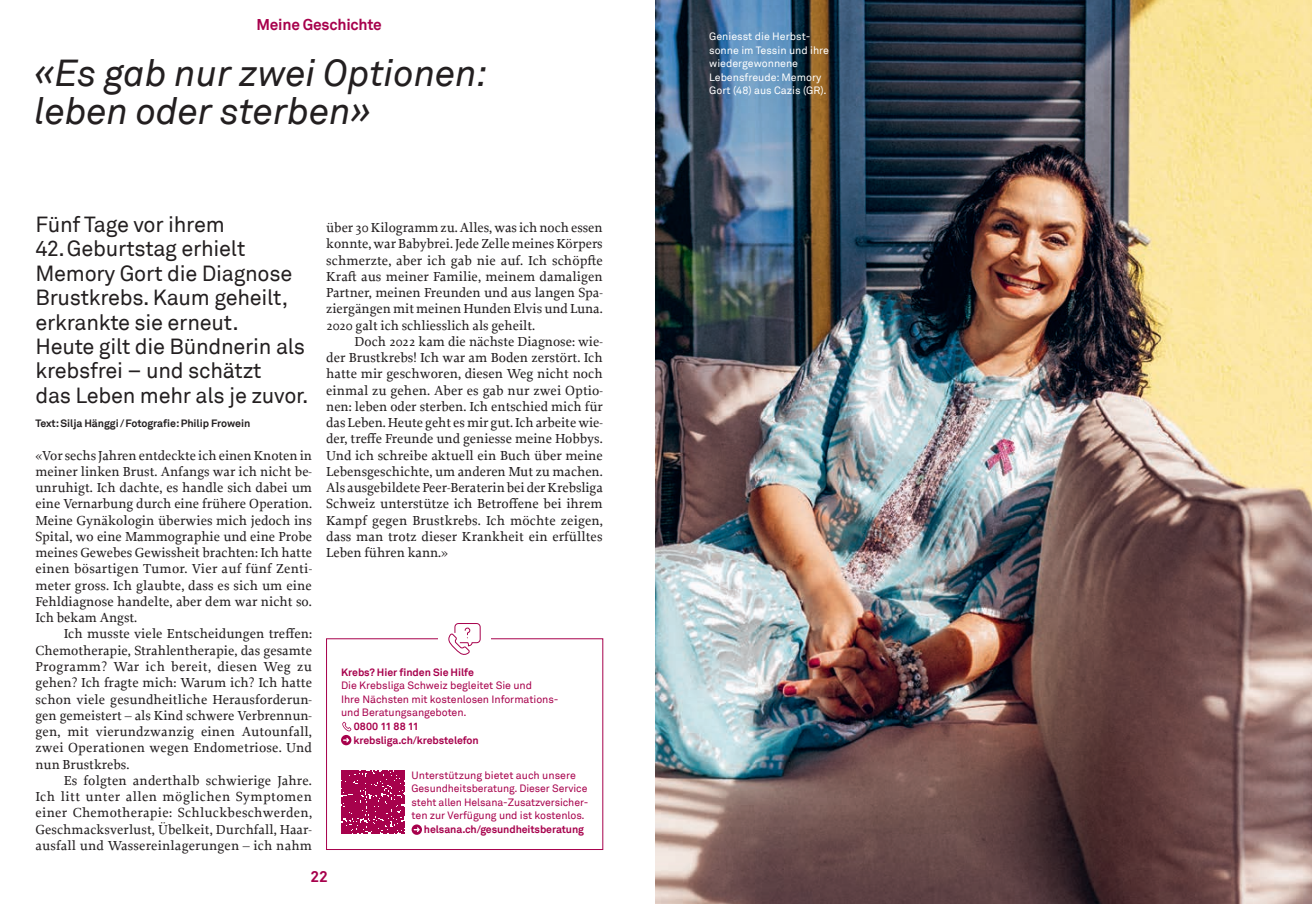
<style>
.page{position:relative;width:1312px;height:904px;background:#fff}
.page>*{position:absolute;margin:0;border:0;box-sizing:border-box;transform-origin:0 0}
.Zitat_30pt{font:italic 37.5px/38.8px "Akkurat Helsana";letter-spacing:-.005em;color:#231f20}
.Lead_17_5pt{font:21.88px/24.4px "Akkurat Helsana";letter-spacing:-.01em;color:#231f20}
.t1{font:700 15.62px "Akkurat Helsana";letter-spacing:-.015em;color:#a7014c}
.Grundtext_Proforma_Einzug{font:500 13.75px/16.2px "Proforma";color:#231f20;text-align:justify}
.Bildlegende_8_5pt{font:10.62px/13.5px "Akkurat Helsana";letter-spacing:-.005em;color:#a7014c}
.Bildlegende_8_5pt-2{font:10.62px/13.5px "Akkurat Helsana";color:#fff}
.Zitat_30pt-2{font:700 10.62px "Akkurat Helsana";letter-spacing:-.005em;color:#231f20}
.Bildlegende_8_5pt-3{font:700 10.5px/14.1px "Akkurat Helsana";letter-spacing:-.01em;color:#a7014c}
.Bildlegende_Titel_8_5pt{font:700 10.5px "Akkurat Helsana";letter-spacing:-.005em;color:#a7014c}
</style>
<div class="page">
<img style="left:656px;top:0;width:655px;height:904px">
<svg style="left:342px;top:721px;width:9px;height:10px"></svg>
<svg style="left:341px;top:735px;width:10px;height:10px"></svg>
<svg style="left:343px;top:737px;width:6px;height:5px"></svg>
<svg style="left:411px;top:824px;width:11px;height:10px"></svg>
<svg style="left:413px;top:827px;width:7px;height:5px"></svg>
<svg style="left:341px;top:770px;width:63px;height:63px;background:#ad1459"></svg>
<svg style="left:448px;top:623px;width:32px;height:32px"></svg>
<p class="t1" style="left:256px;top:15px;width:127px">Meine Geschichte</p>
<p class="Zitat_30pt" style="left:34px;top:53px;width:455px">«Es gab nur zwei Optionen: leben oder sterben»</p>
<p class="Lead_17_5pt" style="left:35px;top:212px;width:274px">Fünf Tage vor ihrem<br>42.Geburtstag erhielt<br>Memory Gort die Diagnose<br>Brustkrebs. Kaum geheilt, erkrankte sie erneut.<br>Heute gilt die Bündnerin als krebsfrei – und schätzt<br>das Leben mehr als je zuvor.</p>
<p class="Zitat_30pt-2" style="left:35px;top:417px;width:216px">Text: Silja Hänggi/Fotografie: Philip Frowein</p>
<p class="Grundtext_Proforma_Einzug" style="left:35px;top:447px;width:278px">«Vor sechs Jahren entdeckte ich einen Knoten in meiner linken Brust. Anfangs war ich nicht be&shy;unruhigt. Ich dachte, es handle sich dabei um eine Vernarbung durch eine frühere Operation.<br>Meine Gynäkologin überwies mich jedoch ins Spital, wo eine Mammographie und eine Probe meines Gewebes Gewissheit brachten: Ich hatte einen bösartigen Tumor. Vier auf fünf Zenti&shy;meter gross. Ich glaubte, dass es sich um eine Fehldiagnose handelte, aber dem war nicht so.<br>Ich bekam Angst.</p>
<p class="Grundtext_Proforma_Einzug" style="left:35px;top:626px;width:278px;text-indent:28px">Ich musste viele Entscheidungen treffen:<br>Chemotherapie, Strahlentherapie, das gesamte Programm? War ich bereit, diesen Weg zu gehen? Ich fragte mich: Warum ich? Ich hatte schon viele gesundheitliche Herausforderun&shy;gen gemeistert – als Kind schwere Verbrennun&shy;gen, mit vierundzwanzig einen Autounfall, zwei Operationen wegen Endometriose. Und nun Brustkrebs.</p>
<p class="Grundtext_Proforma_Einzug" style="left:35px;top:772px;width:278px;text-indent:28px">Es folgten anderthalb schwierige Jahre.<br>Ich litt unter allen möglichen Symptomen einer Chemotherapie: Schluckbeschwerden, Geschmacksverlust, Übelkeit, Durchfall, Haar&shy;ausfall und Wassereinlagerungen – ich nahm</p>
<p class="Grundtext_Proforma_Einzug" style="left:326px;top:220px;width:278px">über 30Kilogramm zu. Alles, was ich noch essen konnte, war Babybrei. Jede Zelle meines Körpers schmerzte, aber ich gab nie auf. Ich schöpfte Kraft aus meiner Familie, meinem damaligen Partner, meinen Freunden und aus langen Spa&shy;ziergängen mit meinen Hunden Elvis und Luna.<br>2020 galt ich schliesslich als geheilt.</p>
<p class="Grundtext_Proforma_Einzug" style="left:326px;top:333px;width:278px;text-indent:28px">Doch 2022 kam die nächste Diagnose: wie&shy;der Brustkrebs! Ich war am Boden zerstört. Ich hatte mir geschworen, diesen Weg nicht noch einmal zu gehen. Aber es gab nur zwei Optio&shy;nen: leben oder sterben. Ich entschied mich für das Leben. Heute geht es mir gut. Ich arbeite wie&shy;der, treffe Freunde und geniesse meine Hobbys.<br>Und ich schreibe aktuell ein Buch über meine Lebensgeschichte, um anderen Mut zu machen.<br>Als ausgebildete Peer-Beraterin bei der Krebsliga Schweiz unterstütze ich Betroffene bei ihrem Kampf gegen Brustkrebs. Ich möchte zeigen, dass man trotz dieser Krankheit ein erfülltes Leben führen kann.»</p>
<p class="Bildlegende_Titel_8_5pt" style="left:341px;top:665px;width:134px">Krebs? Hier finden Sie Hilfe</p>
<p class="Bildlegende_8_5pt" style="left:341px;top:678px;width:219px">Die Krebsliga Schweiz begleitet Sie und<br>Ihre Nächsten mit kostenlosen Informations&shy;und Beratungsangeboten.</p>
<p class="Bildlegende_8_5pt-3" style="left:353px;top:719px;width:127px">0800 11 88 11 krebsliga.ch/krebstelefon</p>
<p class="Bildlegende_8_5pt" style="left:411px;top:768px;width:177px">Unterstützung bietet auch unsere Gesundheitsberatung. Dieser Service steht allen Helsana-Zusatzversicher&shy;ten zur Verfügung und ist kostenlos.</p>
<p class="Bildlegende_8_5pt-3" style="left:424px;top:822px;width:161px">helsana.ch/gesundheitsberatung</p>
<p class="t1" style="left:310px;top:867px;width:19px">22</p>
<p class="Bildlegende_8_5pt-2" style="left:709px;top:30px;width:121px">Geniesst die Herbst&shy;sonne im Tessin und ihre wiedergewonnene<br>Lebensfreude: Memory<br>Gort (48) aus Cazis (GR).</p>
</div>
